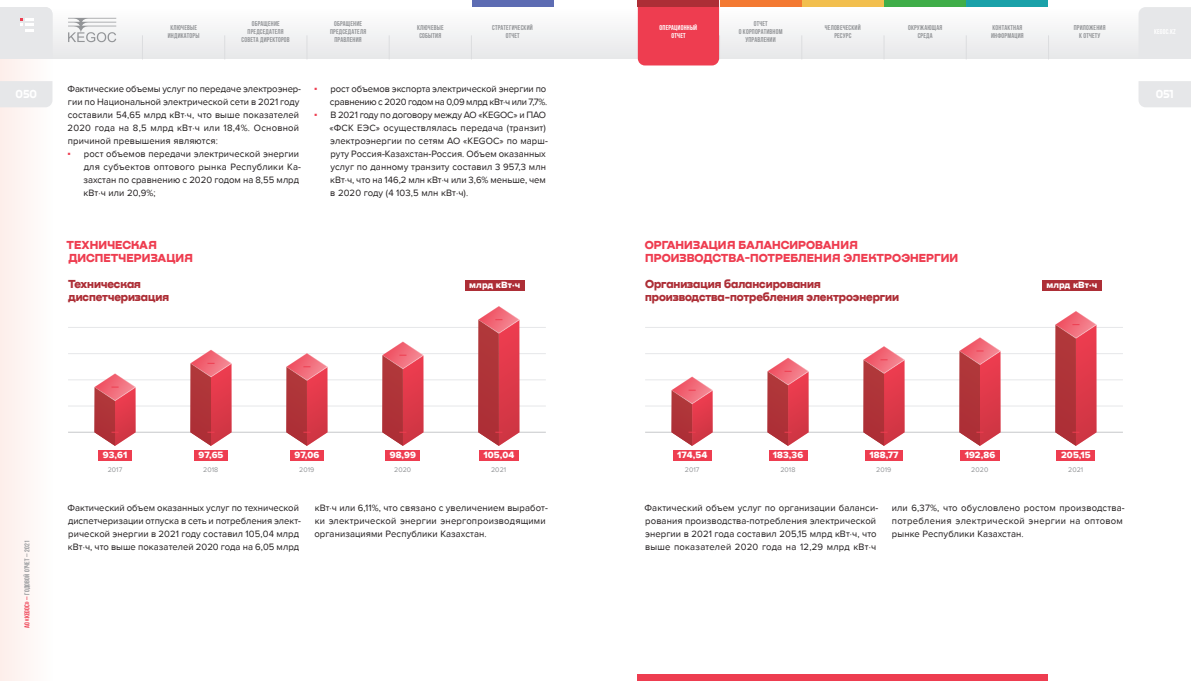
<style>
.page{position:relative;width:1191px;height:681px;background:#fff}
.page>*{position:absolute;margin:0;border:0;box-sizing:border-box;transform-origin:0 0}
.t1{font:900 12px/13.1px "Egkst";letter-spacing:-.005em;color:#ad2e36}
.t2{font:900 12px/13.1px "Egkst";color:#ee3d50}
.t3{font:700 12px "Egkst";letter-spacing:-.01em;color:#fff}
.TEXT_justify{font:9.5px/13.1px "Proxima Nova";letter-spacing:.01em;color:#231f20}
.TEXT_justify-2{font:9.5px/13.1px "Proxima Nova";letter-spacing:-.01em;color:#231f20;text-align:right}
.SHADE___RED{font:800 9.5px "Proxima Nova";letter-spacing:.01em;color:#fff}
.SHADE___RED_hard{font:800 9.5px "Proxima Nova";letter-spacing:.01em;color:#fff}
.t4{font:700 7px/8px "Bebas Neue";letter-spacing:.025em;color:#939598;text-align:center}
.MINI{font:7px "Proxima Nova";letter-spacing:.01em;color:#939598}
.t5{font:700 7px/8px "Bebas Neue";letter-spacing:.025em;color:#fff;text-align:center}
.s1{font-family:"Arial";color:#ee3d50}
.s2{color:#ee3d50}
</style>
<div class="page">
<div style="left:0;top:58px;width:52px;height:622px;background:#fef6f4"></div>
<hr style="left:52px;top:262px;width:1px;height:418px;background:#939598">
<div style="left:638px;top:673px;width:410px;height:7px;background:#ee3d50"></div>
<svg style="left:0;top:81px;width:52px;height:26px"></svg>
<svg style="left:1138px;top:81px;width:53px;height:26px"></svg>
<div style="left:465px;top:279px;width:59px;height:11px;background:#ad2e36"></div>
<hr style="left:68px;top:431px;width:478px;height:1px;background:#c7c8ca">
<hr style="left:68px;top:379px;width:478px;height:1px;background:#e6e7e9">
<hr style="left:68px;top:353px;width:478px;height:1px;background:#e6e7e9">
<hr style="left:68px;top:327px;width:478px;height:1px;background:#e6e7e9">
<hr style="left:68px;top:405px;width:478px;height:1px;background:#e6e7e9">
<div style="left:98px;top:450px;width:34px;height:10px;background:#ee3d50"></div>
<div style="left:194px;top:450px;width:34px;height:10px;background:#ee3d50"></div>
<div style="left:290px;top:450px;width:34px;height:10px;background:#ee3d50"></div>
<div style="left:385px;top:450px;width:35px;height:10px;background:#ee3d50"></div>
<div style="left:479px;top:450px;width:39px;height:10px;background:#ee3d50"></div>
<svg style="left:284px;top:353px;width:45px;height:93px"></svg>
<svg style="left:380px;top:341px;width:45px;height:105px"></svg>
<svg style="left:189px;top:350px;width:44px;height:96px"></svg>
<svg style="left:476px;top:306px;width:45px;height:140px"></svg>
<svg style="left:93px;top:373px;width:44px;height:73px"></svg>
<div style="left:1042px;top:279px;width:59px;height:11px;background:#ad2e36"></div>
<hr style="left:645px;top:431px;width:478px;height:1px;background:#c7c8ca">
<hr style="left:645px;top:379px;width:478px;height:1px;background:#e6e7e9">
<hr style="left:645px;top:353px;width:478px;height:1px;background:#e6e7e9">
<hr style="left:645px;top:327px;width:478px;height:1px;background:#e6e7e9">
<hr style="left:645px;top:405px;width:478px;height:1px;background:#e6e7e9">
<div style="left:673px;top:450px;width:38px;height:10px;background:#ee3d50"></div>
<div style="left:768px;top:450px;width:39px;height:10px;background:#ee3d50"></div>
<div style="left:865px;top:450px;width:37px;height:10px;background:#ee3d50"></div>
<div style="left:960px;top:450px;width:39px;height:10px;background:#ee3d50"></div>
<div style="left:1057px;top:450px;width:38px;height:10px;background:#ee3d50"></div>
<svg style="left:861px;top:346px;width:45px;height:100px"></svg>
<svg style="left:957px;top:337px;width:45px;height:109px"></svg>
<svg style="left:765px;top:357px;width:45px;height:89px"></svg>
<svg style="left:1053px;top:311px;width:45px;height:135px"></svg>
<svg style="left:669px;top:376px;width:45px;height:70px"></svg>
<div style="left:0;top:7px;width:1191px;height:51px;background:#f3f4f4"></div>
<svg style="left:389px;top:35px;width:1px;height:24px"></svg>
<svg style="left:471px;top:35px;width:1px;height:24px"></svg>
<svg style="left:142px;top:35px;width:1px;height:24px"></svg>
<svg style="left:801px;top:35px;width:1px;height:24px"></svg>
<svg style="left:883px;top:36px;width:1px;height:23px"></svg>
<svg style="left:965px;top:45px;width:1px;height:14px"></svg>
<svg style="left:1048px;top:35px;width:1px;height:24px"></svg>
<svg style="left:224px;top:35px;width:1px;height:24px"></svg>
<svg style="left:306px;top:36px;width:1px;height:23px"></svg>
<svg style="left:638px;top:0;width:82px;height:65px"></svg>
<div style="left:0;top:7px;width:52px;height:51px;background:#e6e7e9"></div>
<div style="left:1138px;top:7px;width:53px;height:51px;background:#e6e7e9"></div>
<svg style="left:638px;top:0;width:81px;height:58px;background:#e63b4c"></svg>
<svg style="left:720px;top:0;width:81px;height:58px"></svg>
<svg style="left:802px;top:0;width:81px;height:58px"></svg>
<svg style="left:884px;top:0;width:81px;height:58px"></svg>
<svg style="left:966px;top:0;width:82px;height:58px"></svg>
<div style="left:1049px;top:0;width:81px;height:58px;background:#f4f5f5"></div>
<svg style="left:472px;top:0;width:81px;height:58px"></svg>
<div style="left:390px;top:0;width:81px;height:58px;background:#f4f5f5"></div>
<div style="left:143px;top:0;width:81px;height:58px;background:#f4f5f5"></div>
<svg style="left:61px;top:7px;width:63px;height:51px"></svg>
<div style="left:225px;top:0;width:81px;height:58px;background:#f4f5f5"></div>
<div style="left:307px;top:0;width:82px;height:58px;background:#f4f5f5"></div>
<p class="t4" style="left:168px;top:24px;width:33px">КЛЮЧЕВЫЕ<br>ИНДИКАТОРЫ</p>
<p class="t4" style="left:242px;top:20px;width:50px">ОБРАЩЕНИЕ<br>ПРЕДСЕДАТЕЛЯ<br>СОВЕТА ДИРЕКТОРОВ</p>
<p class="t4" style="left:330px;top:20px;width:38px">ОБРАЩЕНИЕ<br>ПРЕДСЕДАТЕЛЯ<br>ПРАВЛЕНИЯ</p>
<p class="t4" style="left:417px;top:24px;width:28px">КЛЮЧЕВЫЕ<br>СОБЫТИЯ</p>
<p class="t4" style="left:492px;top:24px;width:42px">СТРАТЕГИЧЕСКИЙ<br>ОТЧЕТ</p>
<p class="t4" style="left:739px;top:20px;width:45px">ОТЧЕТ<br>О КОРПОРАТИВНОМ<br>УПРАВЛЕНИИ</p>
<p class="t4" style="left:825px;top:24px;width:37px">ЧЕЛОВЕЧЕСКИЙ<br>РЕСУРС</p>
<p class="t4" style="left:908px;top:24px;width:36px">ОКРУЖАЮЩАЯ<br>СРЕДА</p>
<p class="t4" style="left:991px;top:24px;width:34px;text-align:left">КОНТАКТНАЯ<br>ИНФОРМАЦИЯ</p>
<p class="t4" style="left:1073px;top:24px;width:33px">ПРИЛОЖЕНИЯ<br>К ОТЧЕТУ</p>
<p class="t5" style="left:659px;top:24px;width:39px">ОПЕРАЦИОННЫЙ<br>ОТЧЕТ</p>
<p class="TEXT_justify" style="left:67px;top:81px;width:235px">Фактические объемы услуг по передаче электроэнер&shy;гии по Национальной электрической сети в 2021 году составили 54,65 млрд кВт·ч, что выше показателей 2020 года на 8,5 млрд кВт·ч или 18,4%. Основной причиной превышения являются:</p>
<p class="TEXT_justify" style="left:83px;top:147px;width:219px;text-indent:-16px"><span class="s1">▪</span> рост объемов передачи электрической энергии для субъектов оптового рынка Республики Ка&shy;захстан по сравнению с 2020 годом на 8,55 млрд кВт·ч или 20,9%;</p>
<p class="TEXT_justify-2" style="left:314px;top:81px;width:235px"><span class="s1">▪</span> рост объемов экспорта электрической энергии по сравнению с 2020 годом на 0,09 млрд кВт·ч или 7,7%.</p>
<p class="TEXT_justify" style="left:329px;top:108px;width:220px;text-indent:-15px"><span class="s1">▪</span> В 2021 году по договору между АО «KEGOC» и ПАО «ФСК ЕЭС» осуществлялась передача (транзит) электроэнергии по сетям АО «KEGOC» по марш&shy;руту Россия-Казахстан-Россия. Объем оказанных услуг по данному транзиту составил 3 957,3 млн кВт·ч, что на 146,2 млн кВт·ч или 3,6% меньше, чем в 2020 году (4 103,5 млн кВт·ч).</p>
<p class="t3" style="left:16px;top:87px;width:23px">050</p>
<p class="t3" style="left:1155px;top:87px;width:20px">051</p>
<p class="t2" style="left:67px;top:238px;width:128px">ТЕХНИЧЕСКАЯ<br>ДИСПЕТЧЕРИЗАЦИЯ</p>
<h4 class="t1" style="left:68px;top:277px;width:103px">Техническая диспетчеризация</h4>
<p class="SHADE___RED_hard" style="left:469px;top:278px;width:53px">млрд кВт·ч</p>
<p class="t4" style="left:23px;top:628px;width:89px;rotate:-90deg"><span class="s2">АО «KEGOC» –</span> ГОДОВОЙ ОТЧЕТ – 2021</p>
<p class="SHADE___RED" style="left:103px;top:448px;width:26px">93,61</p>
<p class="SHADE___RED" style="left:198px;top:448px;width:26px">97,65</p>
<p class="SHADE___RED" style="left:294px;top:448px;width:27px">97,06</p>
<p class="SHADE___RED" style="left:390px;top:448px;width:28px">98,99</p>
<p class="SHADE___RED" style="left:483px;top:448px;width:32px">105,04</p>
<p class="MINI" style="left:108px;top:463px;width:16px">2017</p>
<p class="MINI" style="left:203px;top:463px;width:17px">2018</p>
<p class="MINI" style="left:299px;top:463px;width:17px">2019</p>
<p class="MINI" style="left:394px;top:463px;width:19px">2020</p>
<p class="MINI" style="left:491px;top:463px;width:17px">2021</p>
<p class="TEXT_justify" style="left:67px;top:500px;width:234px">Фактический объем оказанных услуг по технической диспетчеризации отпуска в сеть и потребления элект&shy;рической энергии в 2021 году составил 105,04 млрд кВт·ч, что выше показателей 2020 года на 6,05 млрд</p>
<p class="TEXT_justify" style="left:314px;top:500px;width:235px">кВт·ч или 6,11%, что связано с увеличением выработ&shy;ки электрической энергии энергопроизводящими организациями Республики Казахстан.</p>
<p class="t2" style="left:645px;top:238px;width:315px">ОРГАНИЗАЦИЯ БАЛАНСИРОВАНИЯ<br>ПРОИЗВОДСТВА-ПОТРЕБЛЕНИЯ ЭЛЕКТРОЭНЕРГИИ</p>
<h4 class="t1" style="left:645px;top:277px;width:255px">Организация балансирования производства-потребления электроэнергии</h4>
<p class="SHADE___RED_hard" style="left:1046px;top:278px;width:53px">млрд кВт·ч</p>
<p class="SHADE___RED" style="left:677px;top:448px;width:32px">174,54</p>
<p class="SHADE___RED" style="left:773px;top:448px;width:32px">183,36</p>
<p class="SHADE___RED" style="left:869px;top:448px;width:30px">188,77</p>
<p class="SHADE___RED" style="left:964px;top:448px;width:32px">192,86</p>
<p class="SHADE___RED" style="left:1061px;top:448px;width:31px">205,15</p>
<p class="MINI" style="left:685px;top:463px;width:16px">2017</p>
<p class="MINI" style="left:780px;top:463px;width:17px">2018</p>
<p class="MINI" style="left:876px;top:463px;width:17px">2019</p>
<p class="MINI" style="left:971px;top:463px;width:19px">2020</p>
<p class="MINI" style="left:1068px;top:463px;width:17px">2021</p>
<p class="TEXT_justify" style="left:644px;top:500px;width:235px">Фактический объем услуг по организации баланси&shy;рования производства-потребления электрической энергии в 2021 года составил 205,15 млрд кВт·ч, что выше показателей 2020 года на 12,29 млрд кВт·ч</p>
<p class="TEXT_justify" style="left:891px;top:500px;width:234px">или 6,37%, что обусловлено ростом производства&shy;потребления электрической энергии на оптовом рынке Республики Казахстан.</p>
</div>
